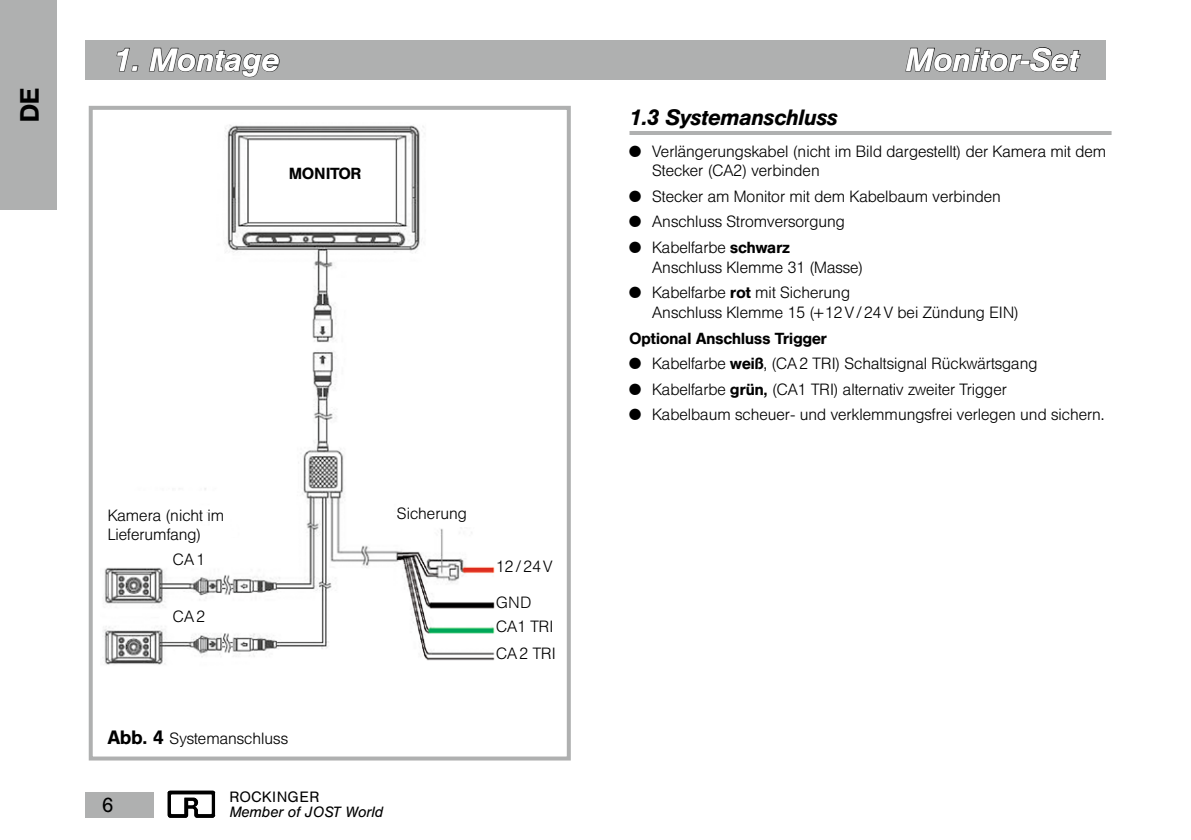
<style>
.page{position:relative;width:1191px;height:840px;background:#fff}
.page>*{position:absolute;margin:0;border:0;box-sizing:border-box;transform-origin:0 0}
.t1{font:italic 500 32px "HE10";letter-spacing:.025em;color:#fff}
.t2{font:500 26.4px "HE10";color:#000}
.t3{font:italic 500 22px "HE10";letter-spacing:.015em;color:#000}
.t4{font:20px "HE10";color:#000}
.t5{font:300 16px/25.6px "HE10";letter-spacing:.015em;color:#000}
.t6{font:300 16px/24.2px "HE10";letter-spacing:.035em;color:#000}
.t7{font:500 16px "HE10";letter-spacing:.015em;color:#000}
.t8{font:italic 14.8px "HE10";letter-spacing:.015em;color:#000}
.t9{font:14.8px "HE10";letter-spacing:.05em;color:#000}
.s1{font-family:"AK11 Figures Mathematic";font-weight:400}
.s2{font-weight:500}
.s3{font-weight:500;font-size:19.2px}
</style>
<div class="page">
<img style="left:167px;top:790px;width:49px;height:27px">
<div style="left:85px;top:791px;width:68px;height:25px;background:#afb0b0"></div>
<div style="left:0;top:0;width:57px;height:210px;background:#afb0b0"></div>
<div style="left:85px;top:40px;width:1021px;height:39px;background:#afb0b0"></div>
<svg style="left:116px;top:47px;width:23px;height:25px"></svg>
<svg style="left:148px;top:47px;width:132px;height:59px"></svg>
<svg style="left:904px;top:47px;width:177px;height:33px"></svg>
<hr style="left:629px;top:131px;width:482px;height:4px;background:#afb0b0">
<img style="left:103px;top:125px;width:392px;height:540px">
<div style="left:89px;top:106px;width:482px;height:654px;border:4px solid #afb0b0"></div>
<div style="left:397px;top:506px;width:105px;height:20px;background:#fff"></div>
<h2 class="t2" style="left:14px;top:122px;width:35px;rotate:-90deg">DE</h2>
<h1 class="t1" style="left:113px;top:41px;width:167px">1. Montage</h1>
<h1 class="t1" style="left:905px;top:41px;width:174px">Monitor-Set</h1>
<h3 class="t3" style="left:629px;top:105px;width:209px">1.3 Systemanschluss</h3>
<p class="t5" style="left:652px;top:141px;width:455px;line-height:19.8px;text-indent:-23px"><span class="s1">X</span> Verlängerungskabel (nicht im Bild dargestellt) der Kamera mit dem<br>Stecker (CA2) verbinden</p>
<p class="t5" style="left:629px;top:183px;width:373px"><span class="s1">X</span> Stecker am Monitor mit dem Kabelbaum verbinden<br><span class="s1">X</span> Anschluss Stromversorgung<br><span class="s1">X</span> Kabelfarbe <span class="s2">schwarz</span></p>
<p class="t5" style="left:629px;top:254px;width:235px;text-indent:23px">Anschluss Klemme 31 (Masse)<br><span class="s1">X</span> Kabelfarbe <span class="s2">rot</span> mit Sicherung</p>
<p class="t5" style="left:652px;top:300px;width:368px">Anschluss Klemme 15 (+12 V / 24 V bei Zündung EIN)</p>
<p class="t5" style="left:629px;top:325px;width:476px"><span class="s2">Optional Anschluss Trigger<br></span><span class="s1">X</span> Kabelfarbe <span class="s2">weiß</span>, (CA 2 TRI) Schaltsignal Rückwärtsgang<br><span class="s1">X</span> Kabelfarbe <span class="s2">grün,</span> (CA1 TRI) alternativ zweiter Trigger<br><span class="s1">X</span> Kabelbaum scheuer- und verklemmungsfrei verlegen und sichern.</p>
<p class="t7" style="left:289px;top:164px;width:74px">MONITOR</p>
<p class="t5" style="left:108px;top:506px;width:118px;line-height:19px">Kamera (nicht im<br>Lieferumfang)</p>
<p class="t5" style="left:173px;top:546px;width:33px">CA1</p>
<p class="t5" style="left:173px;top:603px;width:33px">CA2</p>
<p class="t5" style="left:397px;top:500px;width:71px">Sicherung</p>
<p class="t5" style="left:108px;top:725px;width:182px"><span class="s3">Abb. 4</span> Systemanschluss</p>
<p class="t4" style="left:102px;top:792px;width:13px">46</p>
<p class="t9" style="left:230px;top:788px;width:91px">ROCKINGER</p>
<p class="t8" style="left:230px;top:803px;width:155px">Member of JOST World</p>
<p class="t5" style="left:496px;top:553px;width:58px">12/24V</p>
<p class="t6" style="left:496px;top:590px;width:58px">GND<br>CA1 TRI</p>
<p class="t5" style="left:496px;top:640px;width:61px">CA 2 TRI</p>
</div>
